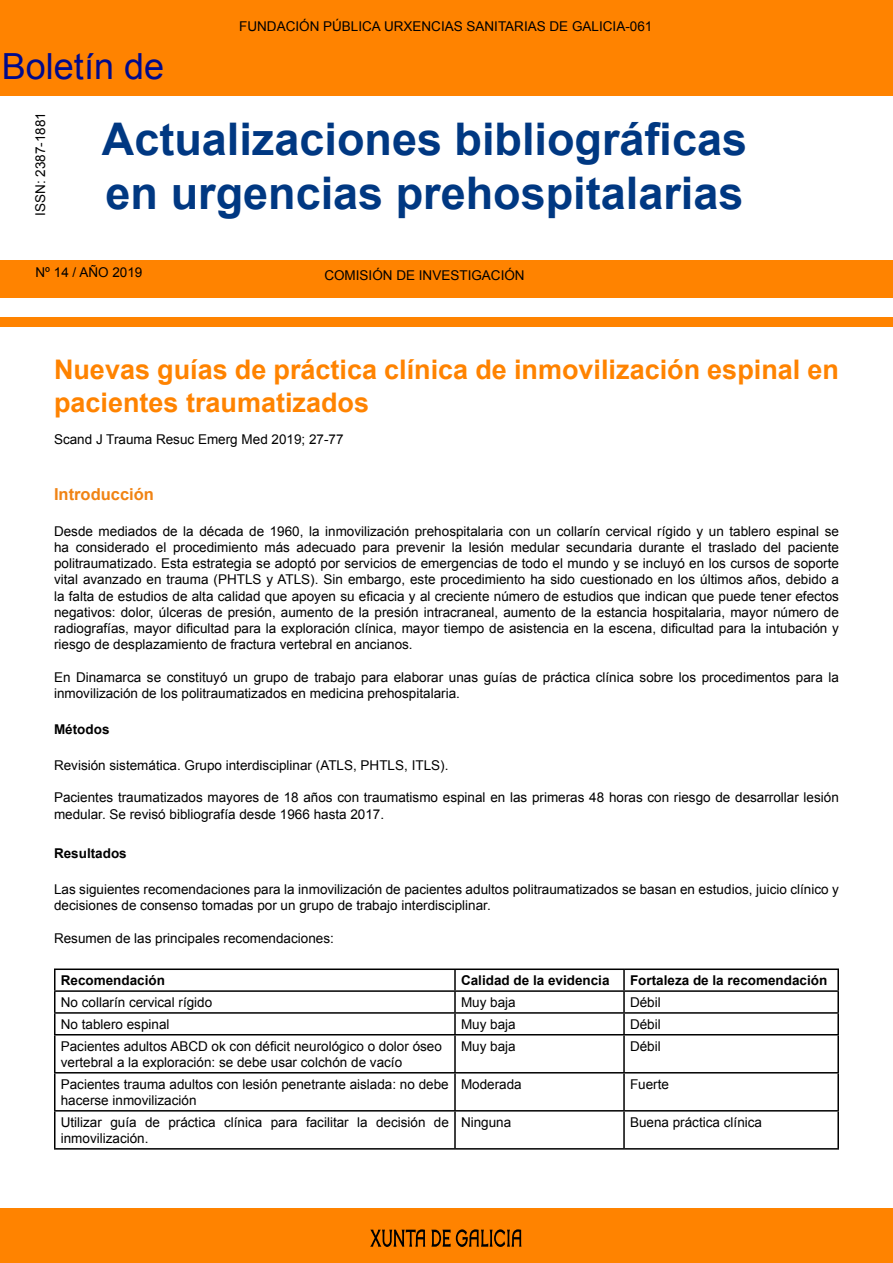
<style>
.page{position:relative;width:893px;height:1263px;background:#fff}
.page>*{position:absolute;margin:0;border:0;box-sizing:border-box;transform-origin:0 0}
.t1{font:700 45px "Arial";color:#003882}
.t2{font:36px "Arial";color:#000a8b}
.t3{font:700 27px/32.4px "Arial";color:#ff8300}
.t4{font:700 16.5px "Arial";color:#f08314}
.t5{font:13.5px/16.2px "Arial";color:#000}
.t6{font:700 13.5px "Arial";color:#000}
</style>
<div class="page">
<div style="left:0;top:0;width:892px;height:298px;background:#ff8300"></div>
<div style="left:0;top:96px;width:893px;height:163px;background:#fff"></div>
<div style="left:0;top:1209px;width:893px;height:54px;background:#ff8300"></div>
<svg style="left:370px;top:1229px;width:55px;height:18px"></svg>
<svg style="left:431px;top:1229px;width:90px;height:18px"></svg>
<div style="left:0;top:318px;width:893px;height:9px;background:#ff8300"></div>
<hr style="left:54px;top:968px;width:401px;height:2px;background:#000">
<hr style="left:54px;top:970px;width:2px;height:20px;background:#000">
<hr style="left:455px;top:968px;width:169px;height:2px;background:#000">
<hr style="left:454px;top:970px;width:2px;height:20px;background:#000">
<hr style="left:624px;top:968px;width:215px;height:2px;background:#000">
<hr style="left:623px;top:970px;width:2px;height:20px;background:#000">
<hr style="left:837px;top:970px;width:2px;height:20px;background:#000">
<hr style="left:54px;top:990px;width:401px;height:2px;background:#000">
<hr style="left:54px;top:992px;width:2px;height:20px;background:#000">
<hr style="left:455px;top:990px;width:169px;height:2px;background:#000">
<hr style="left:454px;top:992px;width:2px;height:20px;background:#000">
<hr style="left:624px;top:990px;width:215px;height:2px;background:#000">
<hr style="left:623px;top:992px;width:2px;height:20px;background:#000">
<hr style="left:837px;top:992px;width:2px;height:20px;background:#000">
<hr style="left:54px;top:1012px;width:401px;height:2px;background:#000">
<hr style="left:54px;top:1014px;width:2px;height:20px;background:#000">
<hr style="left:455px;top:1012px;width:169px;height:2px;background:#000">
<hr style="left:454px;top:1014px;width:2px;height:20px;background:#000">
<hr style="left:624px;top:1012px;width:215px;height:2px;background:#000">
<hr style="left:623px;top:1014px;width:2px;height:20px;background:#000">
<hr style="left:837px;top:1014px;width:2px;height:20px;background:#000">
<hr style="left:54px;top:1034px;width:401px;height:1px;background:#000">
<hr style="left:54px;top:1035px;width:2px;height:37px;background:#000">
<hr style="left:455px;top:1034px;width:169px;height:1px;background:#000">
<hr style="left:454px;top:1035px;width:2px;height:37px;background:#000">
<hr style="left:624px;top:1034px;width:215px;height:1px;background:#000">
<hr style="left:623px;top:1035px;width:2px;height:37px;background:#000">
<hr style="left:837px;top:1035px;width:2px;height:37px;background:#000">
<hr style="left:54px;top:1072px;width:401px;height:1px;background:#000">
<hr style="left:54px;top:1073px;width:2px;height:37px;background:#000">
<hr style="left:455px;top:1072px;width:169px;height:1px;background:#000">
<hr style="left:454px;top:1073px;width:2px;height:37px;background:#000">
<hr style="left:624px;top:1072px;width:215px;height:1px;background:#000">
<hr style="left:623px;top:1073px;width:2px;height:37px;background:#000">
<hr style="left:837px;top:1073px;width:2px;height:37px;background:#000">
<hr style="left:54px;top:1110px;width:401px;height:1px;background:#000">
<hr style="left:54px;top:1111px;width:2px;height:37px;background:#000">
<hr style="left:455px;top:1110px;width:169px;height:1px;background:#000">
<hr style="left:454px;top:1111px;width:2px;height:37px;background:#000">
<hr style="left:624px;top:1110px;width:215px;height:1px;background:#000">
<hr style="left:623px;top:1111px;width:2px;height:37px;background:#000">
<hr style="left:837px;top:1111px;width:2px;height:37px;background:#000">
<hr style="left:54px;top:1148px;width:401px;height:1px;background:#000">
<hr style="left:455px;top:1148px;width:169px;height:1px;background:#000">
<hr style="left:624px;top:1148px;width:215px;height:1px;background:#000">
<h2 class="t2" style="left:2px;top:43px;width:164px">Boletín de</h2>
<p class="t5" style="left:239px;top:18px;width:415px">FUNDACIÓN PÚBLICA URXENCIAS SANITARIAS DE GALICIA-061</p>
<p class="t5" style="left:33px;top:216px;width:105px;rotate:-90deg">ISSN: 2387-1881</p>
<h1 class="t1" style="left:102px;top:109px;width:647px">Actualizaciones bibliográficas</h1>
<h1 class="t1" style="left:106px;top:163px;width:639px">en urgencias prehospitalarias</h1>
<p class="t5" style="left:35px;top:264px;width:108px">Nº 14 / AÑO 2019</p>
<p class="t5" style="left:324px;top:267px;width:202px">COMISIÓN DE INVESTIGACIÓN</p>
<h3 class="t3" style="left:54px;top:354px;width:786px">Nuevas guías de práctica clínica de inmovilización espinal en pacientes traumatizados</h3>
<p class="t5" style="left:54px;top:431px;width:291px">Scand J Trauma Resuc Emerg Med 2019; 27-77</p>
<p class="t4" style="left:54px;top:483px;width:101px">Introducción</p>
<p class="t5" style="left:54px;top:523px;width:786px;text-align:justify">Desde mediados de la década de 1960, la inmovilización prehospitalaria con un collarín cervical rígido y un tablero espinal se ha considerado el procedimiento más adecuado para prevenir la lesión medular secundaria durante el traslado del paciente politraumatizado. Esta estrategia se adoptó por servicios de emergencias de todo el mundo y se incluyó en los cursos de soporte vital avanzado en trauma (PHTLS y ATLS). Sin embargo, este procedimiento ha sido cuestionado en los últimos años, debido a la falta de estudios de alta calidad que apoyen su eficacia y al creciente número de estudios que indican que puede tener efectos negativos: dolor, úlceras de presión, aumento de la presión intracraneal, aumento de la estancia hospitalaria, mayor número de radiografías, mayor dificultad para la exploración clínica, mayor tiempo de asistencia en la escena, dificultad para la intubación y riesgo de desplazamiento de fractura vertebral en ancianos.</p>
<p class="t5" style="left:54px;top:669px;width:786px">En Dinamarca se constituyó un grupo de trabajo para elaborar unas guías de práctica clínica sobre los procedimentos para la inmovilización de los politraumatizados en medicina prehospitalaria.</p>
<p class="t6" style="left:54px;top:720px;width:57px">Métodos</p>
<p class="t5" style="left:54px;top:757px;width:396px">Revisión sistemática. Grupo interdisciplinar (ATLS, PHTLS, ITLS).</p>
<p class="t5" style="left:54px;top:790px;width:786px">Pacientes traumatizados mayores de 18 años con traumatismo espinal en las primeras 48 horas con riesgo de desarrollar lesión medular. Se revisó bibliografía desde 1966 hasta 2017.</p>
<p class="t6" style="left:54px;top:844px;width:74px">Resultados</p>
<p class="t5" style="left:54px;top:881px;width:786px">Las siguientes recomendaciones para la inmovilización de pacientes adultos politraumatizados se basan en estudios, juicio clínico y decisiones de consenso tomadas por un grupo de trabajo interdisciplinar.</p>
<p class="t5" style="left:54px;top:930px;width:281px">Resumen de las principales recomendaciones:</p>
<p class="t6" style="left:61px;top:971px;width:106px">Recomendación</p>
<p class="t6" style="left:461px;top:971px;width:150px">Calidad de la evidencia</p>
<p class="t6" style="left:630px;top:971px;width:199px">Fortaleza de la recomendación</p>
<p class="t5" style="left:61px;top:994px;width:153px">No collarín cervical rígido</p>
<p class="t5" style="left:461px;top:994px;width:56px">Muy baja</p>
<p class="t5" style="left:630px;top:994px;width:32px">Débil</p>
<p class="t5" style="left:61px;top:1016px;width:110px">No tablero espinal</p>
<p class="t5" style="left:461px;top:1016px;width:56px">Muy baja</p>
<p class="t5" style="left:630px;top:1016px;width:32px">Débil</p>
<p class="t5" style="left:61px;top:1038px;width:383px">Pacientes adultos ABCD ok con déficit neurológico o dolor óseo vertebral a la exploración: se debe usar colchón de vacío</p>
<p class="t5" style="left:461px;top:1038px;width:56px">Muy baja</p>
<p class="t5" style="left:630px;top:1038px;width:32px">Débil</p>
<p class="t5" style="left:61px;top:1076px;width:389px">Pacientes trauma adultos con lesión penetrante aislada: no debe hacerse inmovilización</p>
<p class="t5" style="left:461px;top:1076px;width:62px">Moderada</p>
<p class="t5" style="left:630px;top:1076px;width:41px">Fuerte</p>
<p class="t5" style="left:61px;top:1114px;width:390px">Utilizar guía de práctica clínica para facilitar la decisión de inmovilización.</p>
<p class="t5" style="left:461px;top:1114px;width:52px">Ninguna</p>
<p class="t5" style="left:630px;top:1114px;width:134px">Buena práctica clínica</p>
</div>
